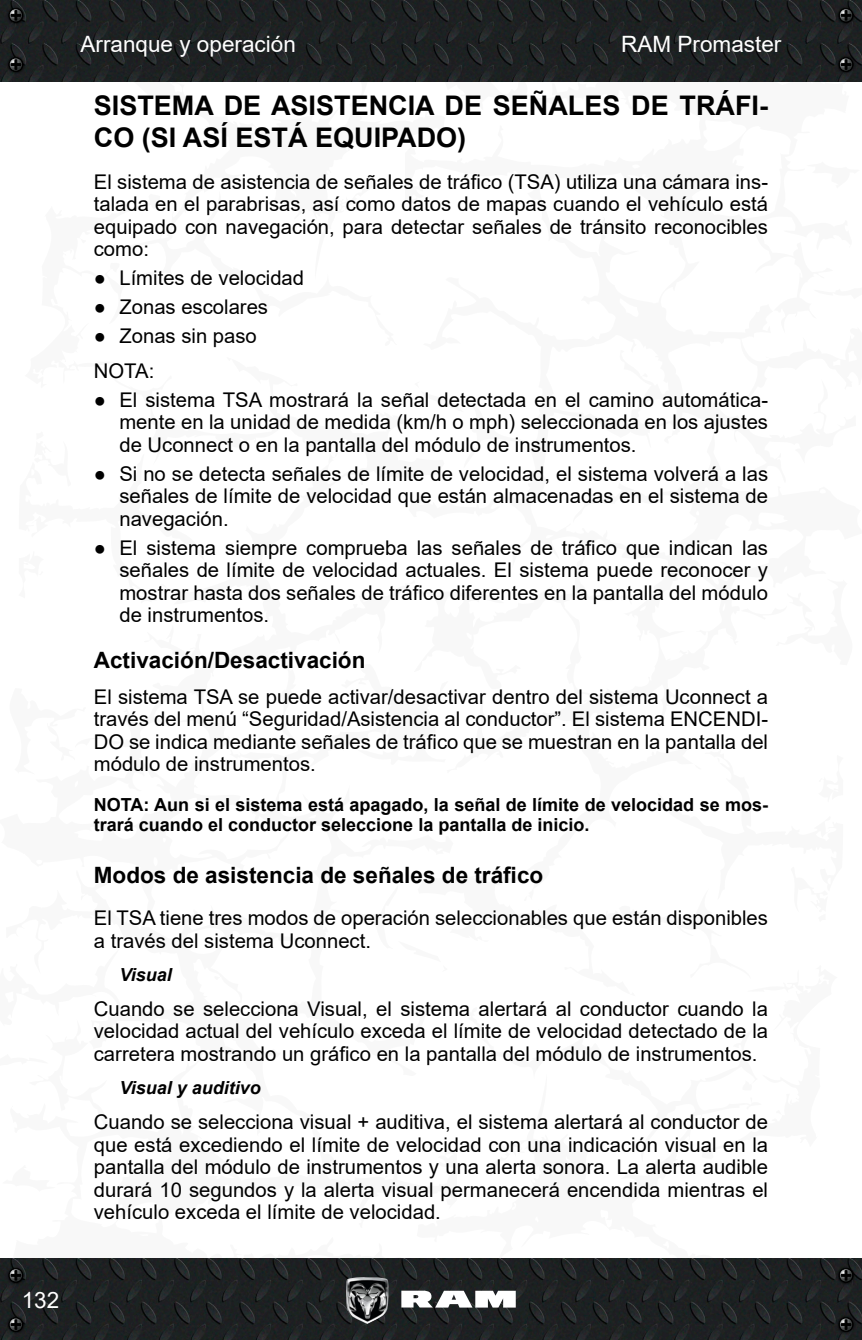
<style>
.page{position:relative;width:862px;height:1340px;background:#fff}
.page>*{position:absolute;margin:0;border:0;box-sizing:border-box;transform-origin:0 0}
._1_Título{font:700 27px/31.5px "Arial";color:#000}
._2_Subtítulo{font:700 22.5px "Arial";color:#000}
.t1{font:22.5px "Arial";color:#fff}
._4_Normal{font:20.25px/22.5px "Arial";color:#000;text-align:justify}
._6_NOTA{font:700 18px/20.2px "Arial";color:#000}
._3a_Negritas{font:italic 700 18px "Arial";color:#000}
</style>
<div class="page">
<svg style="left:861px;top:39px;width:1px;height:1259px"></svg>
<img style="left:0;top:0;width:861px;height:81px">
<img style="left:0;top:1258px;width:861px;height:81px">
<svg style="left:401px;top:1290px;width:114px;height:17px"></svg>
<img style="left:346px;top:1276px;width:42px;height:47px">
<img style="left:5px;top:4px;width:22px;height:22px">
<svg style="left:8px;top:8px;width:16px;height:15px"></svg>
<img style="left:5px;top:1264px;width:22px;height:22px">
<svg style="left:8px;top:1267px;width:16px;height:15px"></svg>
<img style="left:834px;top:4px;width:22px;height:22px">
<svg style="left:837px;top:8px;width:16px;height:15px"></svg>
<img style="left:834px;top:1264px;width:22px;height:22px">
<svg style="left:837px;top:1267px;width:16px;height:15px"></svg>
<img style="left:5px;top:53px;width:22px;height:23px">
<svg style="left:8px;top:57px;width:16px;height:15px"></svg>
<img style="left:5px;top:1313px;width:22px;height:22px">
<svg style="left:8px;top:1316px;width:16px;height:15px"></svg>
<img style="left:834px;top:53px;width:22px;height:23px">
<svg style="left:837px;top:57px;width:16px;height:15px"></svg>
<img style="left:834px;top:1313px;width:22px;height:22px">
<svg style="left:837px;top:1316px;width:16px;height:15px"></svg>
<p class="t1" style="left:80px;top:29px;width:217px">Arranque y operación</p>
<p class="t1" style="left:621px;top:29px;width:162px">RAM Promaster</p>
<p class="_1_Título" style="left:94px;top:90px;width:675px">SISTEMA DE ASISTENCIA DE SEÑALES DE TRÁFI-<br>CO (SI ASÍ ESTÁ EQUIPADO)</p>
<p class="_4_Normal" style="left:94px;top:170px;width:675px">El sistema de asistencia de señales de tráfico (TSA) utiliza una cámara ins&shy;talada en el parabrisas, así como datos de mapas cuando el vehículo está equipado con navegación, para detectar señales de tránsito reconocibles como:</p>
<p class="_4_Normal" style="left:94px;top:266px;width:212px">● Límites de velocidad</p>
<p class="_4_Normal" style="left:94px;top:295px;width:176px">● Zonas escolares</p>
<p class="_4_Normal" style="left:94px;top:324px;width:164px">● Zonas sin paso</p>
<p class="_4_Normal" style="left:94px;top:359px;width:62px">NOTA:</p>
<p class="_4_Normal" style="left:119px;top:388px;width:649px;text-indent:-26px">● El sistema TSA mostrará la señal detectada en el camino automática&shy;mente en la unidad de medida (km/h o mph) seleccionada en los ajustes de Uconnect o en la pantalla del módulo de instrumentos.</p>
<p class="_4_Normal" style="left:119px;top:462px;width:650px;text-indent:-26px">● Si no se detecta señales de límite de velocidad, el sistema volverá a las señales de límite de velocidad que están almacenadas en el sistema de navegación.</p>
<p class="_4_Normal" style="left:119px;top:536px;width:649px;text-indent:-26px">● El sistema siempre comprueba las señales de tráfico que indican las señales de límite de velocidad actuales. El sistema puede reconocer y mostrar hasta dos señales de tráfico diferentes en la pantalla del módulo de instrumentos.</p>
<p class="_2_Subtítulo" style="left:94px;top:644px;width:273px">Activación/Desactivación</p>
<p class="_4_Normal" style="left:94px;top:685px;width:675px">El sistema TSA se puede activar/desactivar dentro del sistema Uconnect a través del menú “Seguridad/Asistencia al conductor”. El sistema ENCENDI-DO se indica mediante señales de tráfico que se muestran en la pantalla del módulo de instrumentos.</p>
<p class="_6_NOTA" style="left:94px;top:794px;width:675px">NOTA: Aun si el sistema está apagado, la señal de límite de velocidad se mos&shy;trará cuando el conductor seleccione la pantalla de inicio.</p>
<p class="_2_Subtítulo" style="left:94px;top:859px;width:450px">Modos de asistencia de señales de tráfico</p>
<p class="_4_Normal" style="left:94px;top:906px;width:675px">El TSA tiene tres modos de operación seleccionables que están disponibles a través del sistema Uconnect.</p>
<p class="_3a_Negritas" style="left:119px;top:962px;width:54px">Visual</p>
<p class="_4_Normal" style="left:94px;top:997px;width:675px">Cuando se selecciona Visual, el sistema alertará al conductor cuando la velocidad actual del vehículo exceda el límite de velocidad detectado de la carretera mostrando un gráfico en la pantalla del módulo de instrumentos.</p>
<p class="_3a_Negritas" style="left:119px;top:1075px;width:143px">Visual y auditivo</p>
<p class="_4_Normal" style="left:94px;top:1110px;width:675px">Cuando se selecciona visual + auditiva, el sistema alertará al conductor de que está excediendo el límite de velocidad con una indicación visual en la pantalla del módulo de instrumentos y una alerta sonora. La alerta audible durará 10 segundos y la alerta visual permanecerá encendida mientras el vehículo exceda el límite de velocidad.</p>
<p class="t1" style="left:22px;top:1284px;width:39px">132</p>
</div>
